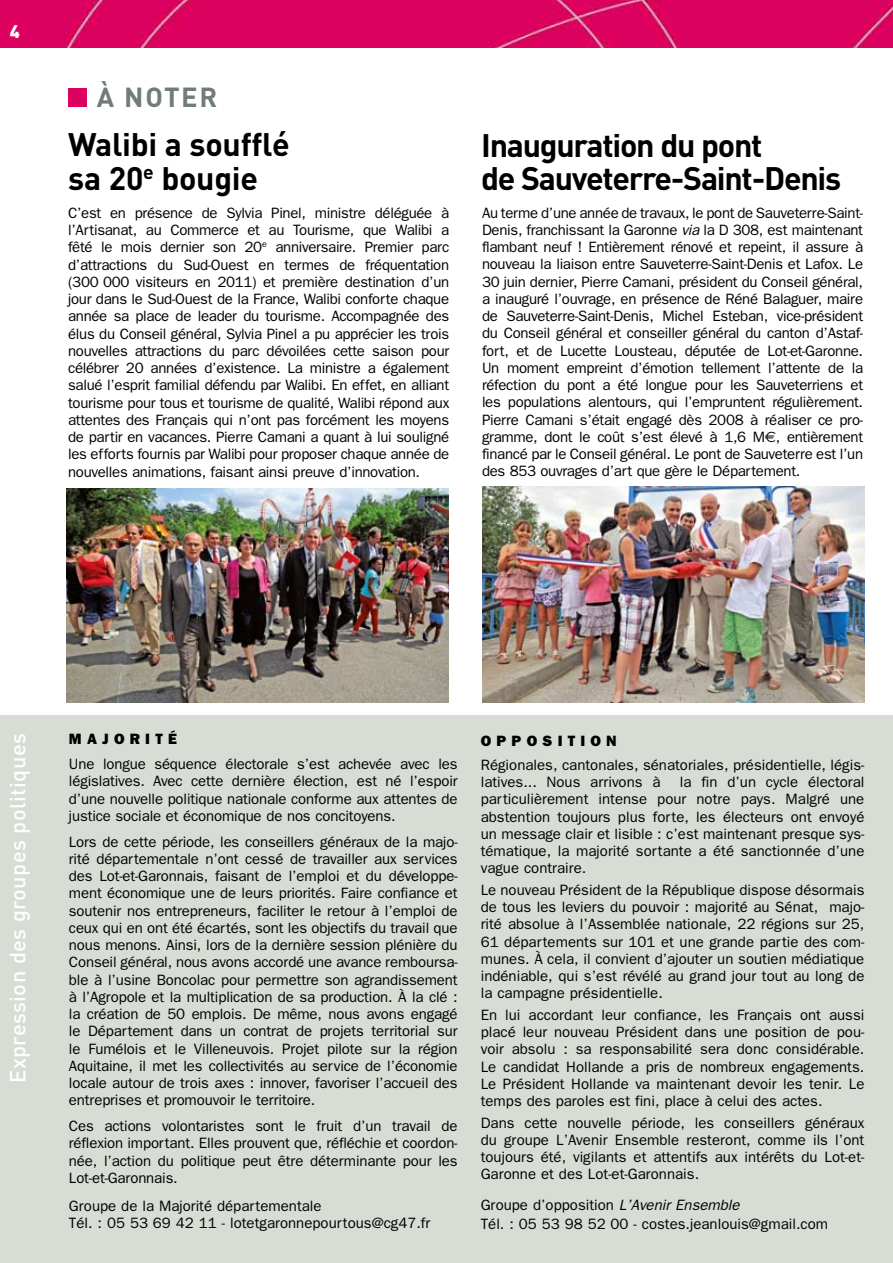
<style>
.page{position:relative;width:893px;height:1263px;background:#fff}
.page>*{position:absolute;margin:0;border:0;box-sizing:border-box;transform-origin:0 0}
.t1{font:700 32.25px/33.6px "DIN";letter-spacing:-.04em;color:#000}
.t2{font:700 32.25px/33.6px "DIN";letter-spacing:-.01em;color:#000}
.t3{font:700 27.3px "DIN";letter-spacing:.06em;color:#717c75}
.t4{font:500 21.75px "DIN";letter-spacing:.02em;color:#fff}
.t5{font:900 18px "DIN";color:#fff}
.t6{font:15px/17.2px "Franklin Gothic";color:#000;text-align:justify}
.t7{font:800 15px "Franklin Gothic";letter-spacing:.35em;color:#000}
.s1{font-style:italic}
.s2{font-family:"Euro Sans"}
</style>
<div class="page">
<img style="left:0;top:0;width:893px;height:48px">
<svg style="left:838px;top:24px;width:55px;height:692px"></svg>
<div style="left:68px;top:88px;width:18px;height:19px;background:#dc005f"></div>
<img style="left:483px;top:487px;width:382px;height:216px">
<img style="left:67px;top:488px;width:382px;height:215px">
<div style="left:0;top:716px;width:893px;height:547px;background:#d7dcd4"></div>
<p class="t5" style="left:10px;top:19px;width:12px">4</p>
<h2 class="t3" style="left:97px;top:79px;width:122px">à noter</h2>
<h1 class="t2" style="left:68px;top:127px;width:223px">Walibi a soufflé sa 20<sup>e</sup> bougie</h1>
<h1 class="t1" style="left:481px;top:127px;width:362px">Inauguration du pont<br>de Sauveterre-Saint-Denis</h1>
<p class="t6" style="left:68px;top:204px;width:383px">C’est en présence de Sylvia Pinel, ministre déléguée à l’Artisanat, au Commerce et au Tourisme, que Walibi a fêté le mois dernier son 20<sup>e</sup> anniversaire. Premier parc d’attractions du Sud-Ouest en termes de fréquentation (300 000 visiteurs en 2011) et première destination d’un jour dans le Sud-Ouest de la France, Walibi conforte chaque année sa place de leader du tourisme. Accompagnée des élus du Conseil général, Sylvia Pinel a pu apprécier les trois nouvelles attractions du parc dévoilées cette saison pour célébrer 20 années d’existence. La ministre a également salué l’esprit familial défendu par Walibi. En effet, en alliant tourisme pour tous et tourisme de qualité, Walibi répond aux attentes des Français qui n’ont pas forcément les moyens de partir en vacances. Pierre Camani a quant à lui souligné les efforts fournis par Walibi pour proposer chaque année de nouvelles animations, faisant ainsi preuve d’innovation.</p>
<p class="t6" style="left:482px;top:204px;width:383px">Au terme d’une année de travaux, le pont de Sauveterre-Saint-Denis, franchissant la Garonne <span class="s1">via</span> la D 308, est maintenant flambant neuf ! Entièrement rénové et repeint, il assure à nouveau la liaison entre Sauveterre-Saint-Denis et Lafox. Le 30 juin dernier, Pierre Camani, président du Conseil général, a inauguré l’ouvrage, en présence de Réné Balaguer, maire de Sauveterre-Saint-Denis, Michel Esteban, vice-président du Conseil général et conseiller général du canton d’Astaf&shy;fort, et de Lucette Lousteau, députée de Lot-et-Garonne.<br>Un moment empreint d’émotion tellement l’attente de la réfection du pont a été longue pour les Sauveterriens et les populations alentours, qui l’empruntent régulièrement.<br>Pierre Camani s’était engagé dès 2008 à réaliser ce pro&shy;gramme, dont le coût s’est élevé à 1,6 M<span class="s2">€</span>, entièrement financé par le Conseil général. Le pont de Sauveterre est l’un des 853 ouvrages d’art que gère le Département.</p>
<h3 class="t4" style="left:4px;top:1083px;width:351px;rotate:-90deg">Expression des groupes politiques</h3>
<p class="t7" style="left:69px;top:730px;width:110px">MAJORITÉ</p>
<p class="t6" style="left:69px;top:755px;width:390px">Une longue séquence électorale s’est achevée avec les législatives. Avec cette dernière élection, est né l’espoir d’une nouvelle politique nationale conforme aux attentes de justice sociale et économique de nos concitoyens.</p>
<p class="t6" style="left:69px;top:833px;width:390px">Lors de cette période, les conseillers généraux de la majo&shy;rité départementale n’ont cessé de travailler aux services des Lot-et-Garonnais, faisant de l’emploi et du développe&shy;ment économique une de leurs priorités. Faire confiance et soutenir nos entrepreneurs, faciliter le retour à l’emploi de ceux qui en ont été écartés, sont les objectifs du travail que nous menons. Ainsi, lors de la dernière session plénière du Conseil général, nous avons accordé une avance remboursa&shy;ble à l’usine Boncolac pour permettre son agrandissement à l’Agropole et la multiplication de sa production. à la clé : la création de 50 emplois. De même, nous avons engagé le Département dans un contrat de projets territorial sur le Fumélois et le Villeneuvois. Projet pilote sur la région Aquitaine, il met les collectivités au service de l’économie locale autour de trois axes : innover, favoriser l’accueil des entreprises et promouvoir le territoire.</p>
<p class="t6" style="left:69px;top:1117px;width:390px">Ces actions volontaristes sont le fruit d’un travail de réflexion important. Elles prouvent que, réfléchie et coordon&shy;née, l’action du politique peut être déterminante pour les Lot-et-Garonnais.</p>
<p class="t6" style="left:69px;top:1197px;width:363px">Groupe de la Majorité départementale<br>Tél. : 05 53 69 42 11 - lotetgaronnepourtous@cg47.fr</p>
<p class="t7" style="left:481px;top:732px;width:138px">OPPOSITION</p>
<p class="t6" style="left:481px;top:756px;width:385px">Régionales, cantonales, sénatoriales, présidentielle, légis&shy;latives... Nous arrivons à</p>
<p class="t6" style="left:481px;top:773px;width:385px;text-indent:199px">la fin d’un cycle électoral particulièrement intense pour notre pays. Malgré une abstention toujours plus forte, les électeurs ont envoyé un message clair et lisible : c’est maintenant presque sys&shy;tématique, la majorité sortante a été sanctionnée d’une vague contraire.</p>
<p class="t6" style="left:481px;top:881px;width:385px">Le nouveau Président de la République dispose désormais de tous les leviers du pouvoir : majorité au Sénat, majo&shy;rité absolue à l’Assemblée nationale, 22 régions sur 25, 61 départements sur 101 et une grande partie des com&shy;munes. à cela, il convient d’ajouter un soutien médiatique indéniable, qui s’est révélé au grand jour tout au long de la campagne présidentielle.</p>
<p class="t6" style="left:481px;top:1006px;width:385px">En lui accordant leur confiance, les Français ont aussi placé leur nouveau Président dans une position de pou&shy;voir absolu : sa responsabilité sera donc considérable.<br>Le candidat Hollande a pris de nombreux engagements.<br>Le Président Hollande va maintenant devoir les tenir. Le temps des paroles est fini, place à celui des actes.</p>
<p class="t6" style="left:481px;top:1114px;width:385px">Dans cette nouvelle période, les conseillers généraux du groupe L’Avenir Ensemble resteront, comme ils l’ont toujours été, vigilants et attentifs aux intérêts du Lot-et-Garonne et des Lot-et-Garonnais.</p>
<p class="t6" style="left:481px;top:1196px;width:349px;line-height:18.6px">Groupe d’opposition <span class="s1">L’Avenir Ensemble<br></span>Tél. : 05 53 98 52 00 - costes.jeanlouis@gmail.com</p>
</div>
